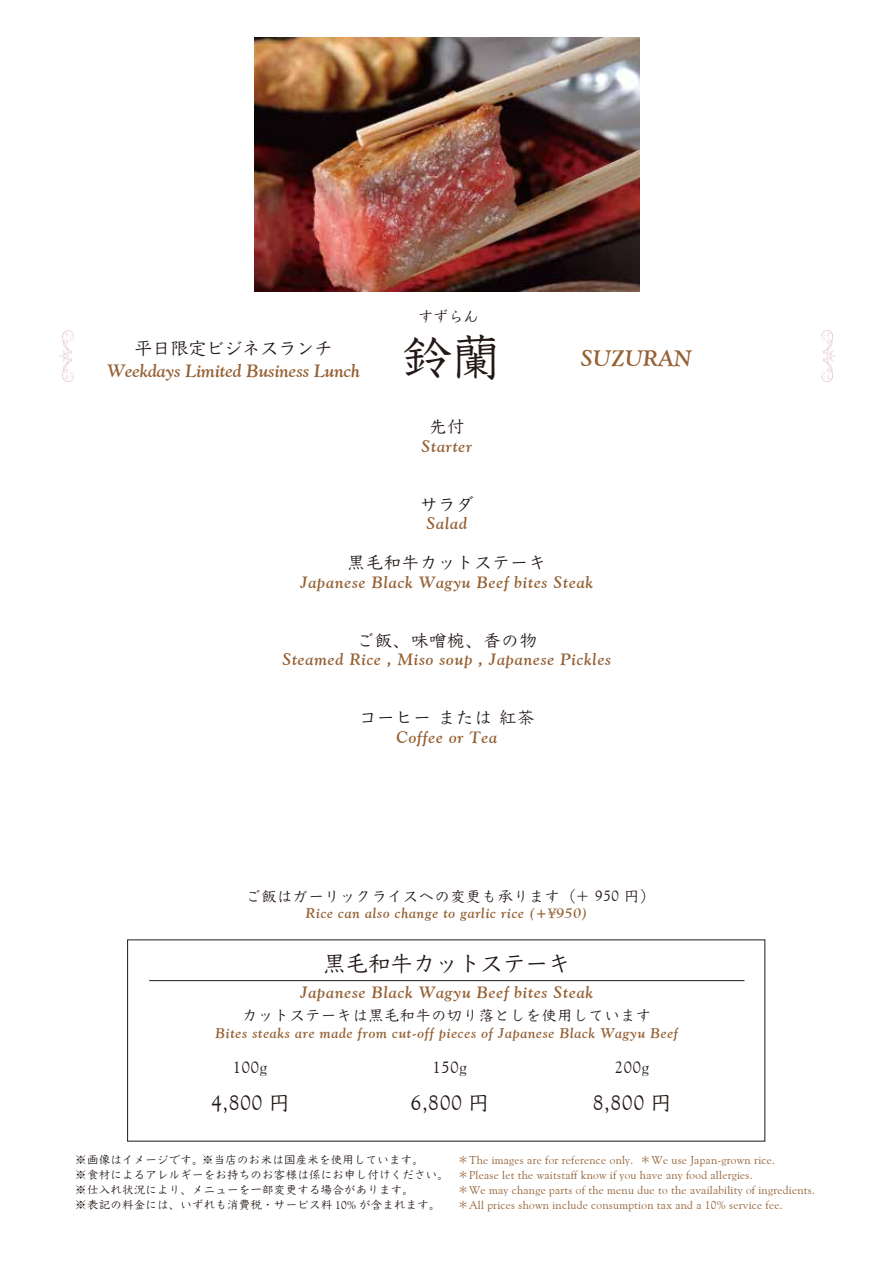
<style>
.page{position:relative;width:893px;height:1263px;background:#fff}
.page>*{position:absolute;margin:0;border:0;box-sizing:border-box;transform-origin:0 0}
.t1{font:500 49.5px "Yu Kyo";color:#221815}
.t2{font:500 22.5px "Yu Kyo";color:#221815}
.t3{font:italic 700 22.5px "Goudy Old Style BT";color:#956134}
.t4{font:21px "Goudy Old Style BT";letter-spacing:.05em;color:#221815}
.t5{font:italic 700 18px "Goudy Old Style BT";color:#956134}
.t6{font:500 18px "Yu Kyo";color:#221815}
.t7{font:500 17.25px "Yu Kyo";letter-spacing:.05em;color:#221815}
.t8{font:italic 700 16.5px "Goudy Old Style BT";letter-spacing:.05em;color:#956134}
.t9{font:16.5px "Goudy Old Style BT";letter-spacing:.05em;color:#221815}
.t10{font:500 15px "Yu Kyo";letter-spacing:.05em;color:#221815}
.t11{font:italic 700 14.25px "Goudy Old Style BT";letter-spacing:.05em;color:#956134}
.t12{font:11.4px/15px "Goudy Old Style BT";letter-spacing:.025em;color:#956134}
.t13{font:500 11.4px/15px "Yu Kyo";letter-spacing:.025em;color:#221815}
.s1{font-family:"Goudy Old Style BT";font-weight:400}
.s2{font-family:"Yu Kyo";font-weight:500}
.s3{font-family:"Koz Go Pr 6 N"}
</style>
<div class="page">
<hr style="left:149px;top:980px;width:595px;height:1px;background:#221815">
<svg style="left:59px;top:330px;width:15px;height:52px"></svg>
<svg style="left:821px;top:330px;width:15px;height:52px"></svg>
<img style="left:254px;top:38px;width:386px;height:253px">
<h3 class="t6" style="left:135px;top:335px;width:199px">平日限定ビジネスランチ</h3>
<h3 class="t5" style="left:107px;top:360px;width:254px">Weekdays Limited Business Lunch</h3>
<h3 class="t10" style="left:419px;top:306px;width:61px">すずらん</h3>
<h1 class="t1" style="left:402px;top:322px;width:100px">鈴蘭</h1>
<h3 class="t7" style="left:429px;top:415px;width:37px">先付</h3>
<h3 class="t8" style="left:421px;top:436px;width:52px">Starter</h3>
<h2 class="t3" style="left:581px;top:344px;width:112px">SUZURAN</h2>
<h3 class="t7" style="left:420px;top:492px;width:55px">サラダ</h3>
<h3 class="t8" style="left:426px;top:513px;width:42px">Salad</h3>
<h3 class="t7" style="left:348px;top:550px;width:200px">黒毛和牛カットステーキ</h3>
<h3 class="t8" style="left:300px;top:572px;width:294px">Japanese Black Wagyu Beef bites Steak</h3>
<h3 class="t7" style="left:357px;top:628px;width:182px">ご飯、味噌椀、香の物</h3>
<h3 class="t8" style="left:282px;top:649px;width:330px">Steamed Rice , Miso soup , Japanese Pickles</h3>
<h3 class="t7" style="left:359px;top:706px;width:177px">コーヒー または 紅茶</h3>
<h3 class="t8" style="left:396px;top:727px;width:102px">Coffee or Tea</h3>
<h3 class="t10" style="left:246px;top:885px;width:411px">ご飯はガーリックライスへの変更も承ります（+ <span class="s1">950</span> 円）</h3>
<p class="t11" style="left:306px;top:904px;width:283px">Rice can also change to garlic rice (+¥950)</p>
<h2 class="t2" style="left:323px;top:947px;width:249px">黒毛和牛カットステーキ</h2>
<h3 class="t8" style="left:300px;top:982px;width:294px">Japanese Black Wagyu Beef bites Steak</h3>
<h3 class="t10" style="left:242px;top:1005px;width:410px">カットステーキは黒毛和牛の切り落としを使用しています</h3>
<p class="t11" style="left:215px;top:1024px;width:464px">Bites steaks are made from cut-off pieces of Japanese Black Wagyu Beef</p>
<h3 class="t9" style="left:233px;top:1057px;width:36px">100g</h3>
<h3 class="t9" style="left:432px;top:1057px;width:36px">150g</h3>
<h3 class="t9" style="left:615px;top:1057px;width:36px">200g</h3>
<h3 class="t4" style="left:211px;top:1090px;width:80px">4,800 <span class="s2">円</span></h3>
<h3 class="t4" style="left:411px;top:1090px;width:80px">6,800 <span class="s2">円</span></h3>
<h3 class="t4" style="left:593px;top:1090px;width:80px">8,800 <span class="s2">円</span></h3>
<p class="t13" style="left:75px;top:1152px;width:375px">※画像はイメージです。※当店のお米は国産米を使用しています。<br>※食材によるアレルギーをお持ちのお客様は係にお申し付けください。※仕入れ状況により、メニューを一部変更する場合があります。<br>※表記の料金には、いずれも消費税・サービス料 <span class="s1">10%</span> が含まれます。</p>
<p class="t12" style="left:457px;top:1152px;width:359px"><span class="s3">＊</span>The images are for reference only. <span class="s3">＊</span>We use Japan-grown rice.<span class="s3">＊</span>Please let the waitstaff know if you have any food allergies.<br><span class="s3">＊</span>We may change parts of the menu due to the availability of ingredients.<span class="s3">＊</span>All prices shown include consumption tax and a 10% service fee.</p>
</div>
